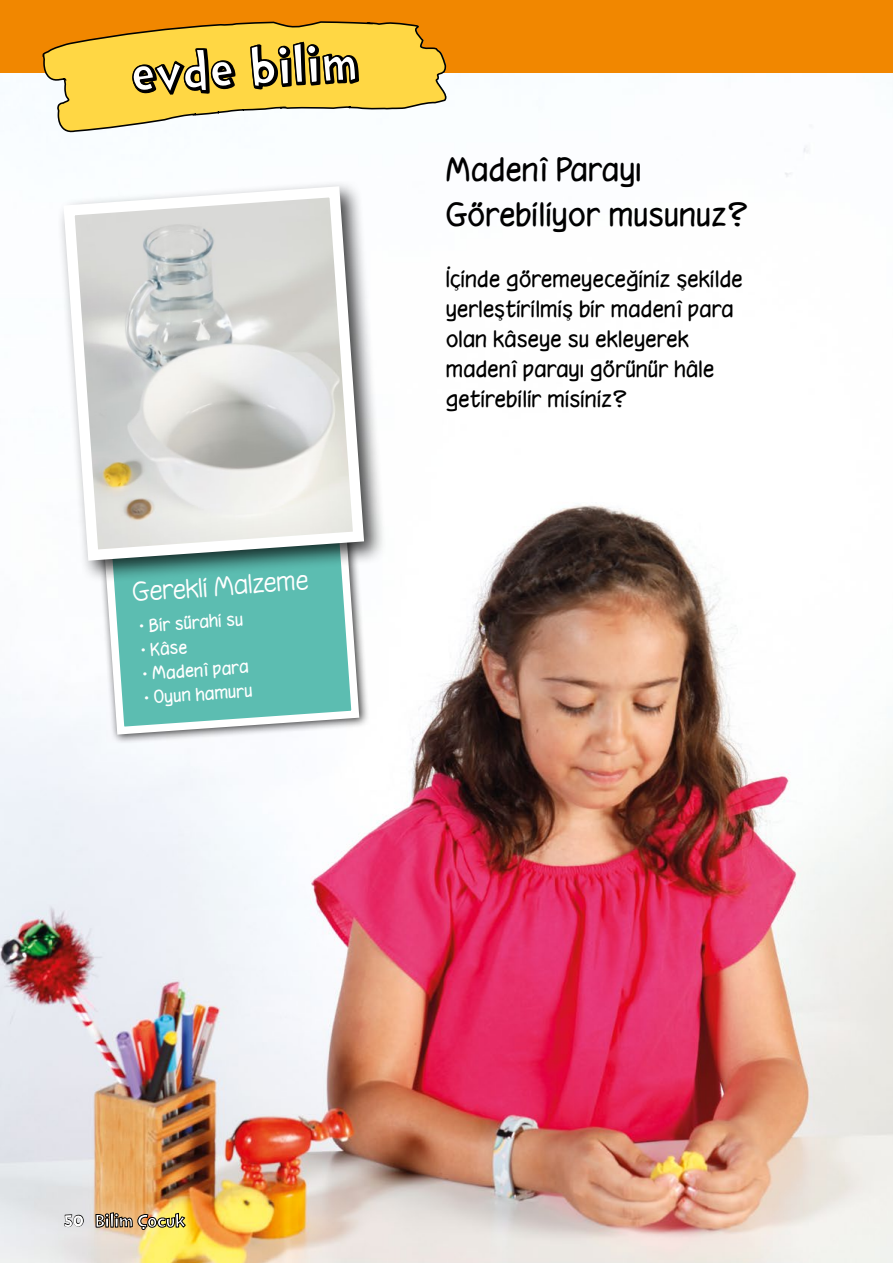
<style>
.page{position:relative;width:893px;height:1263px;background:#fff}
.page>*{position:absolute;margin:0;border:0;box-sizing:border-box;transform-origin:0 0}
.t1{font:30px/45px "Hooteroll";color:#000}
.t2{font:300 24px "Hooteroll";color:#fff}
.t3{font:21px/30px "Hooteroll";color:#000}
.t4{font:700 21px "Doctor Soos";color:#fff}
.t5{font:16.5px/24px "Hooteroll";color:#fff}
</style>
<div class="page">
<img style="left:0;top:72px;width:893px;height:1191px">
<div style="left:0;top:0;width:893px;height:72px;background:#f18700"></div>
<svg style="left:43px;top:22px;width:407px;height:467px"></svg>
<div style="left:92px;top:433px;width:277px;height:311px;background:#000;opacity:.75"></div>
<svg style="left:94px;top:583px;width:269px;height:156px"></svg>
<div style="left:56px;top:179px;width:331px;height:404px;background:#000;opacity:.75"></div>
<svg style="left:58px;top:181px;width:312px;height:385px"></svg>
<svg style="left:64px;top:1214px;width:20px;height:13px"></svg>
<svg style="left:95px;top:1212px;width:91px;height:39px;background:#d3c287"></svg>
<svg style="left:140px;top:624px;width:3px;height:4px"></svg>
<svg style="left:142px;top:648px;width:3px;height:4px"></svg>
<svg style="left:143px;top:672px;width:4px;height:4px"></svg>
<svg style="left:145px;top:696px;width:3px;height:4px"></svg>
<p class="t2" style="left:132px;top:578px;width:178px;rotate:-4deg">Gerekli Malzeme</p>
<p class="t5" style="left:149px;top:613px;width:100px;rotate:-4deg">Bir sürahi su<br>Kâse<br>Madenî para<br>Oyun hamuru</p>
<h1 class="t1" style="left:447px;top:147px;width:303px">Madenî Parayı<br>Görebiliyor musunuz?</h1>
<p class="t3" style="left:447px;top:264px;width:298px">İçinde göremeyeceğiniz şekilde yerleştirilmiş bir madenî para olan kâseye su ekleyerek madenî parayı görünür hâle getirebilir misiniz?</p>
<p class="t4" style="left:64px;top:1211px;width:22px">50</p>
</div>
